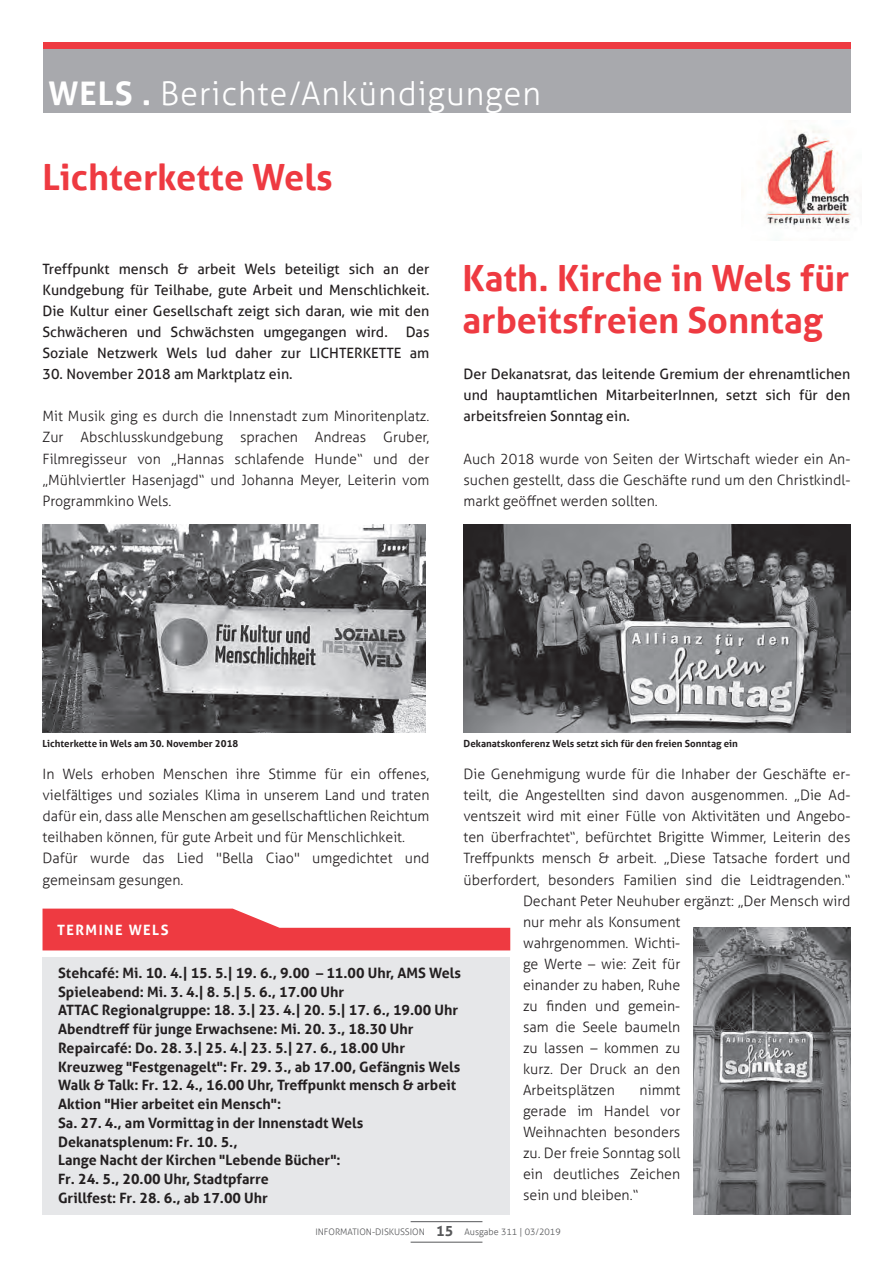
<style>
.page{position:relative;width:893px;height:1263px;background:#fff}
.page>*{position:absolute;margin:0;border:0;box-sizing:border-box;transform-origin:0 0}
.t1{font:700 36px/42px "Aller";color:#ee3a41}
.t2{font:300 32.55px "Aller";letter-spacing:.03em;color:#fff}
.t3{font:300 14.25px/21px "Aller";color:#231f20;text-align:justify}
.t4{font:700 14.25px/18.8px "Aller";color:#231f20}
.t5{font:14.25px/21px "Aller";color:#231f20;text-align:justify}
.t6{font:700 14.25px "Aller";letter-spacing:.1em;color:#fff}
.t7{font:700 9.75px "Aller";color:#231f20}
.t8{font:300 9px "Aller";color:#57585a}
.s1{font-weight:700}
.s2{font-weight:700;font-size:14.25px}
</style>
<div class="page">
<hr style="left:411px;top:1221px;width:71px;height:1px;background:#57585a">
<hr style="left:411px;top:1242px;width:71px;height:1px;background:#57585a">
<div style="left:43px;top:49px;width:807px;height:64px;background:#a8a9ad"></div>
<div style="left:43px;top:43px;width:807px;height:6px;background:#ee3a41"></div>
<svg style="left:43px;top:908px;width:467px;height:42px"></svg>
<div style="left:43px;top:957px;width:467px;height:257px;background:#e6e7e9"></div>
<img style="left:761px;top:129px;width:90px;height:98px">
<img style="left:43px;top:524px;width:382px;height:208px">
<img style="left:463px;top:524px;width:387px;height:208px">
<img style="left:693px;top:927px;width:157px;height:287px">
<h2 class="t2" style="left:48px;top:74px;width:494px"><span class="s1">WELS .</span> Berichte/Ankündigungen</h2>
<h1 class="t1" style="left:43px;top:156px;width:292px">Lichterkette Wels</h1>
<p class="t5" style="left:43px;top:259px;width:388px">Treffpunkt mensch &amp; arbeit Wels beteiligt sich an der Kundgebung für Teilhabe, gute Arbeit und Menschlichkeit.<br>Die Kultur einer Gesellschaft zeigt sich daran, wie mit den Schwächeren und Schwächsten umgegangen wird.</p>
<p class="t5" style="left:43px;top:322px;width:388px;text-align:right">Das<br>Soziale Netzwerk Wels lud daher zur LICHTERKETTE am</p>
<p class="t5" style="left:43px;top:364px;width:252px">30. November 2018 am Marktplatz ein.</p>
<p class="t3" style="left:43px;top:405px;width:388px">Mit Musik ging es durch die Innenstadt zum Minoritenplatz.<br>Zur Abschlusskundgebung sprachen Andreas Gruber, Filmregisseur von „Hannas schlafende Hunde“ und der „Mühlviertler Hasenjagd“ und Johanna Meyer, Leiterin vom Programmkino Wels.</p>
<h1 class="t1" style="left:462px;top:257px;width:388px">Kath. Kirche in Wels für arbeitsfreien Sonntag</h1>
<p class="t5" style="left:463px;top:364px;width:388px">Der Dekanatsrat, das leitende Gremium der ehrenamtlichen und hauptamtlichen MitarbeiterInnen, setzt sich für den arbeitsfreien Sonntag ein.</p>
<p class="t3" style="left:463px;top:447px;width:388px">Auch 2018 wurde von Seiten der Wirtschaft wieder ein An&shy;suchen gestellt, dass die Geschäfte rund um den Christkindl&shy;markt geöffnet werden sollten.</p>
<p class="t7" style="left:43px;top:738px;width:197px">Lichterkette in Wels am 30. November 2018</p>
<p class="t7" style="left:463px;top:738px;width:276px">Dekanatskonferenz Wels setzt sich für den freien Sonntag ein</p>
<p class="t3" style="left:43px;top:763px;width:388px;text-align:left">In Wels erhoben Menschen ihre Stimme für ein offenes, vielfältiges und soziales Klima in unserem Land und traten dafür ein, dass alle Menschen am gesellschaftlichen Reichtum teilhaben können, für gute Arbeit und für Menschlichkeit.<br>Dafür wurde das Lied "Bella Ciao" umgedichtet und gemeinsam gesungen.</p>
<p class="t3" style="left:463px;top:763px;width:388px">Die Genehmigung wurde für die Inhaber der Geschäfte er-</p>
<p class="t3" style="left:463px;top:785px;width:388px">teilt, die Angestellten sind davon ausgenommen. „Die Ad-</p>
<p class="t3" style="left:463px;top:805px;width:388px">ventszeit wird mit einer Fülle von Aktivitäten und Angebo-</p>
<p class="t3" style="left:463px;top:827px;width:388px">ten überfrachtet“, befürchtet Brigitte Wimmer, Leiterin des</p>
<p class="t3" style="left:463px;top:848px;width:388px">Treffpunkts mensch &amp; arbeit. „Diese Tatsache fordert und</p>
<p class="t3" style="left:463px;top:869px;width:388px">überfordert, besonders Familien sind die Leidtragenden.“</p>
<p class="t3" style="left:523px;top:890px;width:329px">Dechant Peter Neuhuber ergänzt: „Der Mensch wird</p>
<p class="t3" style="left:523px;top:910px;width:159px">nur mehr als Konsument</p>
<p class="t3" style="left:523px;top:931px;width:159px">wahrgenommen. Wichti-</p>
<p class="t3" style="left:523px;top:952px;width:159px">ge Werte – wie: Zeit für</p>
<p class="t3" style="left:523px;top:973px;width:159px">einander zu haben, Ruhe</p>
<p class="t3" style="left:523px;top:995px;width:159px">zu finden und gemein-</p>
<p class="t3" style="left:523px;top:1015px;width:159px">sam die Seele baumeln</p>
<p class="t3" style="left:523px;top:1036px;width:159px">zu lassen – kommen zu</p>
<p class="t3" style="left:523px;top:1057px;width:159px">kurz. Der Druck an den</p>
<p class="t3" style="left:523px;top:1079px;width:93px">Arbeitsplätzen</p>
<p class="t6" style="left:57px;top:922px;width:113px">TERMINE WELS</p>
<p class="t4" style="left:58px;top:964px;width:404px">Stehcafé: Mi. 10. 4.| 15. 5.| 19. 6., 9.00 – 11.00 Uhr, AMS Wels Spieleabend: Mi. 3. 4.| 8. 5.| 5. 6., 17.00 Uhr<br>ATTAC Regionalgruppe: 18. 3.| 23. 4.| 20. 5.| 17. 6., 19.00 Uhr Abendtreff für junge Erwachsene: Mi. 20. 3., 18.30 Uhr Repaircafé: Do. 28. 3.| 25. 4.| 23. 5.| 27. 6., 18.00 Uhr Kreuzweg "Festgenagelt": Fr. 29. 3., ab 17.00, Gefängnis Wels Walk &amp; Talk: Fr. 12. 4., 16.00 Uhr, Treffpunkt mensch &amp; arbeit Aktion "Hier arbeitet ein Mensch":<br>Sa. 27. 4., am Vormittag in der Innenstadt Wels Dekanatsplenum: Fr. 10. 5.,<br>Lange Nacht der Kirchen "Lebende Bücher":<br>Fr. 24. 5., 20.00 Uhr, Stadtpfarre<br>Grillfest: Fr. 28. 6., ab 17.00 Uhr</p>
<p class="t3" style="left:523px;top:1079px;width:159px;text-indent:117px">nimmt gerade im Handel vor Weihnachten besonders zu. Der freie Sonntag soll ein deutliches Zeichen sein und bleiben.“</p>
<p class="t8" style="left:315px;top:1226px;width:247px">INFORMATION-DISKUSSION <span class="s2">15</span> Ausgabe 311 | 03/2019</p>
</div>
